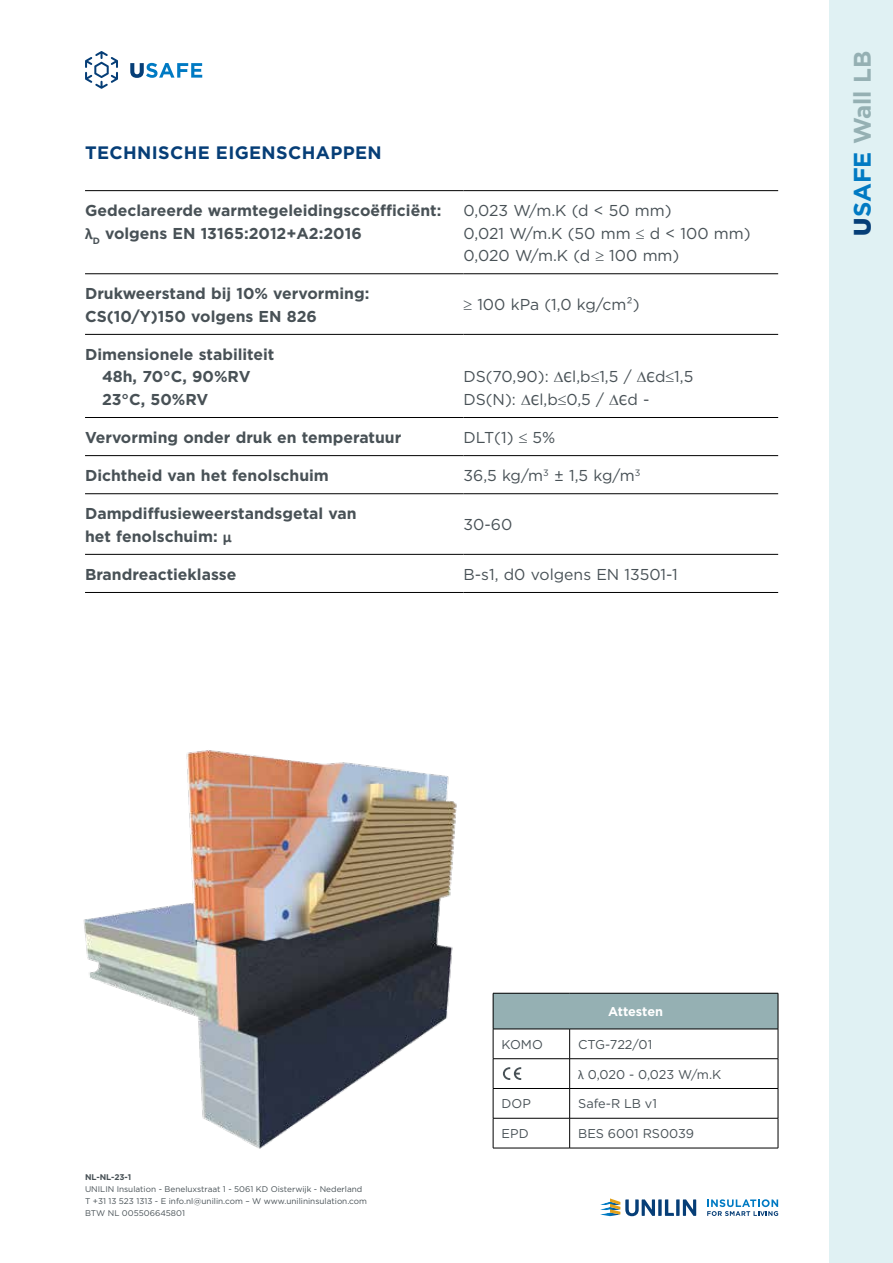
<style>
.page{position:relative;width:893px;height:1263px;background:#fff}
.page>*{position:absolute;margin:0;border:0;box-sizing:border-box;transform-origin:0 0}
.t1{font:700 24px "Gotham";color:#95b0b3}
.t2{font:700 18px "Gotham";letter-spacing:.02em;color:#063e77}
.t3{font:700 15.75px/22.5px "Gotham";color:#485156}
.t4{font:15.75px/22.5px "Gotham";color:#485156}
.t5{font:12.75px "Gotham";color:#485156}
.t6{font:700 12.75px "Gotham";letter-spacing:-.01em;color:#fff}
.t7{font:8.25px/12px "Gotham";color:#485156}
.t8{font:700 8.25px "Gotham";color:#485156}
.s1{font-family:"Calibri"}
.s2{font-weight:900;color:#063e77}
.s3{color:#007ac3}
</style>
<div class="page">
<div style="left:829px;top:0;width:64px;height:1263px;background:#e0f1f3"></div>
<svg style="left:600px;top:1198px;width:96px;height:18px"></svg>
<svg style="left:707px;top:1199px;width:71px;height:17px"></svg>
<svg style="left:85px;top:51px;width:33px;height:38px"></svg>
<svg style="left:130px;top:63px;width:72px;height:15px"></svg>
<hr style="left:85px;top:190px;width:378px;height:1px;background:#000">
<hr style="left:463px;top:190px;width:315px;height:1px;background:#000">
<hr style="left:85px;top:273px;width:378px;height:1px;background:#000">
<hr style="left:463px;top:273px;width:315px;height:1px;background:#000">
<hr style="left:85px;top:334px;width:378px;height:1px;background:#000">
<hr style="left:463px;top:334px;width:315px;height:1px;background:#000">
<hr style="left:85px;top:417px;width:378px;height:1px;background:#000">
<hr style="left:463px;top:417px;width:315px;height:1px;background:#000">
<hr style="left:85px;top:455px;width:378px;height:1px;background:#000">
<hr style="left:463px;top:455px;width:315px;height:1px;background:#000">
<hr style="left:85px;top:493px;width:378px;height:1px;background:#000">
<hr style="left:463px;top:493px;width:315px;height:1px;background:#000">
<hr style="left:85px;top:554px;width:378px;height:1px;background:#000">
<hr style="left:463px;top:554px;width:315px;height:1px;background:#000">
<hr style="left:85px;top:592px;width:378px;height:1px;background:#000">
<hr style="left:463px;top:592px;width:315px;height:1px;background:#000">
<div style="left:493px;top:993px;width:285px;height:36px;background:#95b0b3"></div>
<hr style="left:493px;top:993px;width:77px;height:1px;background:#000">
<hr style="left:570px;top:993px;width:208px;height:1px;background:#000">
<hr style="left:778px;top:993px;width:1px;height:36px;background:#000">
<hr style="left:493px;top:1029px;width:77px;height:1px;background:#000">
<hr style="left:570px;top:1029px;width:208px;height:1px;background:#000">
<hr style="left:493px;top:1058px;width:77px;height:1px;background:#000">
<hr style="left:570px;top:1058px;width:208px;height:1px;background:#000">
<hr style="left:493px;top:1088px;width:77px;height:1px;background:#000">
<hr style="left:570px;top:1088px;width:208px;height:1px;background:#000">
<svg style="left:569px;top:1029px;width:1px;height:89px"></svg>
<svg style="left:778px;top:1029px;width:1px;height:89px"></svg>
<hr style="left:493px;top:1118px;width:77px;height:1px;background:#000">
<hr style="left:570px;top:1118px;width:208px;height:1px;background:#000">
<hr style="left:569px;top:1118px;width:1px;height:30px;background:#000">
<hr style="left:778px;top:1118px;width:1px;height:30px;background:#000">
<hr style="left:493px;top:1148px;width:77px;height:1px;background:#000">
<hr style="left:570px;top:1148px;width:208px;height:1px;background:#000">
<img style="left:83px;top:750px;width:481px;height:399px">
<p class="t2" style="left:85px;top:141px;width:298px">TECHNISCHE EIGENSCHAPPEN</p>
<p class="t3" style="left:85px;top:199px;width:358px">Gedeclareerde warmtegeleidingscoëfficiënt: <span class="s1">λ</span><sub>D</sub> volgens EN 13165:2012+A2:2016</p>
<p class="t4" style="left:463px;top:199px;width:289px">0,023 W/m.K (d &lt; 50 mm)<br>0,021 W/m.K (50 mm ≤ d &lt; 100 mm)<br>0,020 W/m.K (d ≥ 100 mm)</p>
<p class="t3" style="left:85px;top:282px;width:286px">Drukweerstand bij 10% vervorming:<br>CS(10/Y)150 volgens EN 826</p>
<p class="t4" style="left:463px;top:293px;width:178px">≥ 100 kPa (1,0 kg/cm²)</p>
<p class="t3" style="left:102px;top:343px;width:174px;text-indent:-17px">Dimensionele stabiliteit<br>48h, 70°C, 90%RV<br>23°C, 50%RV</p>
<p class="t4" style="left:463px;top:365px;width:231px">DS(70,90): ∆<span class="s1">Є</span>l,b≤1,5 / ∆<span class="s1">Є</span>d≤1,5<br>DS(N): ∆<span class="s1">Є</span>l,b≤0,5 / ∆<span class="s1">Є</span>d -</p>
<p class="t3" style="left:85px;top:426px;width:318px">Vervorming onder druk en temperatuur</p>
<p class="t4" style="left:463px;top:426px;width:93px">DLT(1) ≤ 5%</p>
<p class="t3" style="left:85px;top:464px;width:245px">Dichtheid van het fenolschuim</p>
<p class="t4" style="left:463px;top:464px;width:178px">36,5 kg/m<sup>3</sup> ± 1,5 kg/m<sup>3</sup></p>
<p class="t3" style="left:85px;top:502px;width:273px">Dampdiffusieweerstandsgetal van het fenolschuim: <span class="s1">μ</span></p>
<p class="t4" style="left:463px;top:513px;width:50px">30-60</p>
<p class="t3" style="left:85px;top:563px;width:153px">Brandreactieklasse</p>
<p class="t4" style="left:463px;top:562px;width:216px">B-s1, d0 volgens EN 13501-1</p>
<h1 class="t1" style="left:846px;top:236px;width:186px;rotate:-90deg"><span class="s2">U</span><span class="s3">SAFE</span> Wall LB</h1>
<p class="t8" style="left:85px;top:1172px;width:48px">NL-NL-23-1</p>
<p class="t7" style="left:85px;top:1183px;width:283px">UNILIN Insulation - Beneluxstraat 1 - 5061 KD Oisterwijk - Nederland<br>T +31 13 523 1313 - E info.nl@unilin.com – W www.unilininsulation.com<br>BTW NL 005506645801</p>
<p class="t6" style="left:608px;top:1003px;width:57px">Attesten</p>
<p class="t5" style="left:502px;top:1037px;width:43px">KOMO</p>
<p class="t5" style="left:578px;top:1037px;width:76px">CTG-722/01</p>
<p class="t5" style="left:578px;top:1066px;width:145px"><span class="s1">λ</span> 0,020 - 0,023 W/m.K</p>
<p class="t5" style="left:502px;top:1096px;width:31px">DOP</p>
<p class="t5" style="left:578px;top:1096px;width:80px">Safe-R LB v1</p>
<p class="t5" style="left:502px;top:1125px;width:29px">EPD</p>
<p class="t5" style="left:578px;top:1125px;width:118px">BES 6001 RS0039</p>
</div>
